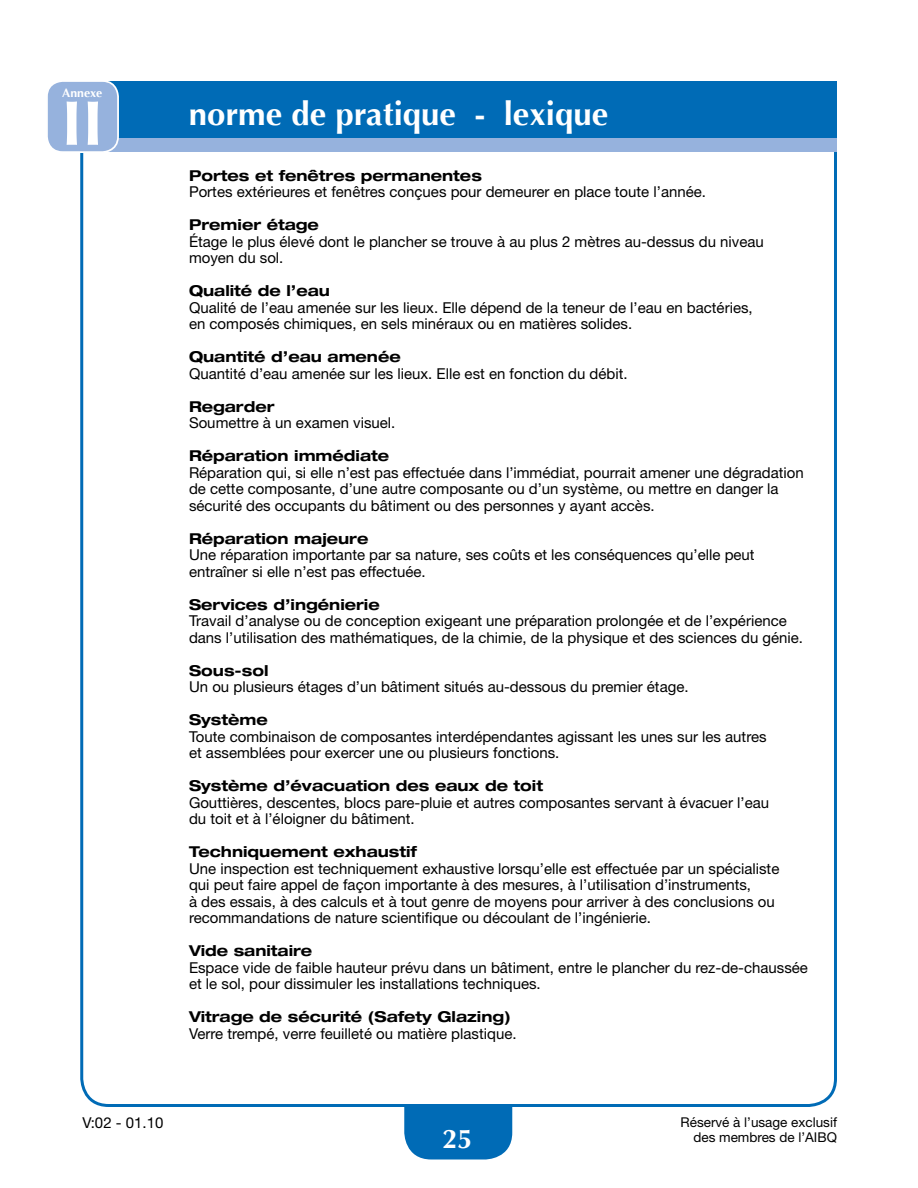
<style>
.page{position:relative;width:918px;height:1188px;background:#fff}
.page>*{position:absolute;margin:0;border:0;box-sizing:border-box;transform-origin:0 0}
.t1{font:700 63.15px "Optima";color:#fff}
.t2{font:700 33px "Optima";color:#fff}
.t3{font:700 27px "Optima";color:#fff}
.t4{font:15px/16.5px "Helvetica Neue";color:#000}
.t5{font:700 expanded 15px "Helvetica Neue";color:#000}
.t6{font:13.5px/15px "Helvetica Neue";color:#000;text-align:right}
.t7{font:700 12.3px "Optima";color:#fff}
</style>
<div class="page">
<div style="left:404px;top:1073px;width:108px;height:87px;background:#006bb6;border-radius:27px"></div>
<div style="left:399px;top:1071px;width:118px;height:35px;background:#fff"></div>
<div style="left:81px;top:118px;width:756px;height:34px;background:#96b2dd"></div>
<div style="left:81px;top:81px;width:756px;height:57px;background:#006bb6"></div>
<div style="left:47px;top:81px;width:71px;height:71px;background:#96b2dd;border-radius:16px"></div>
<div style="left:46px;top:80px;width:73px;height:73px;border:2px solid #fff;border-radius:16px"></div>
<p class="t7" style="left:62px;top:86px;width:42px">Annexe</p>
<h1 class="t1" style="left:61px;top:87px;width:44px">II</h1>
<h2 class="t2" style="left:189px;top:94px;width:421px">norme de pratique - lexique</h2>
<p class="t5" style="left:189px;top:166px;width:294px">Portes et fenêtres permanentes</p>
<p class="t4" style="left:189px;top:184px;width:519px">Portes extérieures et fenêtres conçues pour demeurer en place toute l’année.</p>
<p class="t5" style="left:189px;top:216px;width:131px">Premier étage</p>
<p class="t4" style="left:189px;top:233px;width:576px">Étage le plus élevé dont le plancher se trouve à au plus 2 mètres au-dessus du niveau moyen du sol.</p>
<p class="t5" style="left:189px;top:282px;width:143px">Qualité de l’eau</p>
<p class="t4" style="left:189px;top:299px;width:565px">Qualité de l’eau amenée sur les lieux. Elle dépend de la teneur de l’eau en bactéries, en composés chimiques, en sels minéraux ou en matières solides.</p>
<p class="t5" style="left:189px;top:348px;width:213px">Quantité d’eau amenée</p>
<p class="t4" style="left:189px;top:365px;width:440px">Quantité d’eau amenée sur les lieux. Elle est en fonction du débit.</p>
<p class="t5" style="left:189px;top:397px;width:87px">Regarder</p>
<p class="t4" style="left:189px;top:415px;width:208px">Soumettre à un examen visuel.</p>
<p class="t5" style="left:189px;top:447px;width:202px">Réparation immédiate</p>
<p class="t4" style="left:189px;top:464px;width:616px">Réparation qui, si elle n’est pas effectuée dans l’immédiat, pourrait amener une dégradation de cette composante, d’une autre composante ou d’un système, ou mettre en danger la sécurité des occupants du bâtiment ou des personnes y ayant accès.</p>
<p class="t5" style="left:189px;top:529px;width:181px">Réparation majeure</p>
<p class="t4" style="left:189px;top:547px;width:567px">Une réparation importante par sa nature, ses coûts et les conséquences qu’elle peut entraîner si elle n’est pas effectuée.</p>
<p class="t5" style="left:189px;top:595px;width:192px">Services d’ingénierie</p>
<p class="t4" style="left:189px;top:613px;width:616px">Travail d’analyse ou de conception exigeant une préparation prolongée et de l’expérience dans l’utilisation des mathématiques, de la chimie, de la physique et des sciences du génie.</p>
<p class="t5" style="left:189px;top:661px;width:81px">Sous-sol</p>
<p class="t4" style="left:189px;top:679px;width:501px">Un ou plusieurs étages d’un bâtiment situés au-dessous du premier étage.</p>
<p class="t5" style="left:189px;top:711px;width:80px">Système</p>
<p class="t4" style="left:189px;top:728px;width:579px">Toute combinaison de composantes interdépendantes agissant les unes sur les autres et assemblées pour exercer une ou plusieurs fonctions.</p>
<p class="t5" style="left:189px;top:777px;width:356px">Système d’évacuation des eaux de toit</p>
<p class="t4" style="left:189px;top:794px;width:582px">Gouttières, descentes, blocs pare-pluie et autres composantes servant à évacuer l’eau du toit et à l’éloigner du bâtiment.</p>
<p class="t5" style="left:189px;top:843px;width:230px">Techniquement exhaustif</p>
<p class="t4" style="left:189px;top:860px;width:592px">Une inspection est techniquement exhaustive lorsqu’elle est effectuée par un spécialiste qui peut faire appel de façon importante à des mesures, à l’utilisation d’instruments,<br>à des essais, à des calculs et à tout genre de moyens pour arriver à des conclusions ou recommandations de nature scientifique ou découlant de l’ingénierie.</p>
<p class="t5" style="left:189px;top:942px;width:125px">Vide sanitaire</p>
<p class="t4" style="left:189px;top:959px;width:621px">Espace vide de faible hauteur prévu dans un bâtiment, entre le plancher du rez-de-chaussée et le sol, pour dissimuler les installations techniques.</p>
<p class="t5" style="left:189px;top:1008px;width:323px">Vitrage de sécurité (Safety Glazing)</p>
<p class="t4" style="left:189px;top:1025px;width:329px">Verre trempé, verre feuilleté ou matière plastique.</p>
<p class="t4" style="left:82px;top:1114px;width:83px">V:02 - 01.10</p>
<h3 class="t3" style="left:443px;top:1123px;width:32px">25</h3>
<p class="t6" style="left:681px;top:1114px;width:158px">Réservé à l’usage exclusif des membres de l’AIBQ</p>
</div>
